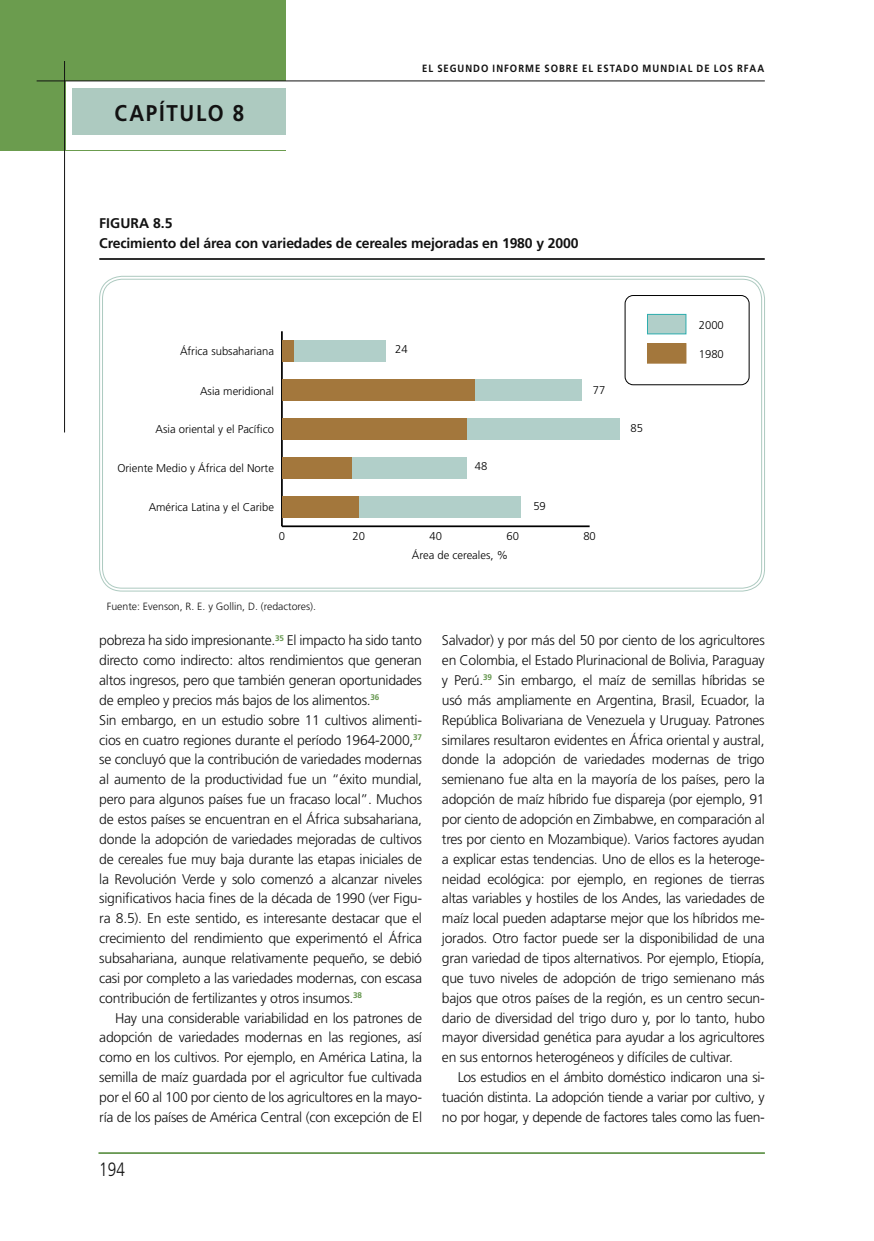
<style>
.page{position:relative;width:874px;height:1241px;background:#fff}
.page>*{position:absolute;margin:0;border:0;box-sizing:border-box;transform-origin:0 0}
.t1{font:700 22.75px "Frutiger LT Std";letter-spacing:.085em;color:#121212;scale:.9 1}
.t2{font:300 19.25px "Frutiger LT Std";color:#121212;scale:.8 1}
.t3{font:300 14px/19.8px "Frutiger LT Std";letter-spacing:-.02em;color:#121212;text-align:justify}
.t4{font:700 14px/19.8px "Frutiger LT Std";letter-spacing:-.01em;color:#121212}
.t5{font:300 11.2px "Frutiger LT Std";color:#000}
.t6{font:700 10.5px "Frutiger LT Std";letter-spacing:.105em;color:#121212;scale:.9 1}
.t7{font:300 10.5px "Frutiger LT Std";color:#121212}
</style>
<div class="page">
<div style="left:0;top:0;width:285px;height:151px;background:#6b9c4e"></div>
<div style="left:66px;top:82px;width:221px;height:68px;background:#fff"></div>
<div style="left:72px;top:88px;width:213px;height:47px;background:#adcac0"></div>
<hr style="left:37px;top:80px;width:727px;height:1px;background:#121212">
<hr style="left:64px;top:61px;width:1px;height:371px;background:#121212">
<hr style="left:98px;top:1151px;width:666px;height:2px;background:#63954c">
<hr style="left:99px;top:258px;width:665px;height:2px;background:#121212">
<div style="left:624px;top:295px;width:125px;height:90px;border:1px solid #000;border-radius:8px"></div>
<hr style="left:282px;top:525px;width:307px;height:2px;background:#000">
<hr style="left:281px;top:331px;width:1px;height:195px;background:#000">
<div style="left:647px;top:314px;width:38px;height:20px;background:#b1cfc9"></div>
<div style="left:646px;top:314px;width:40px;height:20px;border:1px solid #2eadae"></div>
<div style="left:293px;top:340px;width:92px;height:21px;background:#b1cfc9"></div>
<div style="left:474px;top:379px;width:107px;height:21px;background:#b1cfc9"></div>
<div style="left:466px;top:418px;width:154px;height:21px;background:#b1cfc9"></div>
<div style="left:351px;top:457px;width:115px;height:21px;background:#b1cfc9"></div>
<div style="left:358px;top:496px;width:162px;height:21px;background:#b1cfc9"></div>
<div style="left:647px;top:343px;width:38px;height:20px;background:#a3773c"></div>
<div style="left:282px;top:340px;width:11px;height:21px;background:#a3773c"></div>
<div style="left:282px;top:379px;width:192px;height:21px;background:#a3773c"></div>
<div style="left:282px;top:418px;width:184px;height:21px;background:#a3773c"></div>
<div style="left:282px;top:457px;width:69px;height:21px;background:#a3773c"></div>
<div style="left:282px;top:496px;width:76px;height:21px;background:#a3773c"></div>
<h1 class="t1" style="left:114px;top:100px;width:145px">Capítulo 8</h1>
<p class="t6" style="left:422px;top:62px;width:373px">el segundo informe sobre el estado mundial de los RFAA</p>
<p class="t4" style="left:99px;top:214px;width:480px;text-indent:54px">8.5<br>Crecimiento del área con variedades de cereales mejoradas en 1980 y 2000</p>
<p class="t4" style="left:99px;top:214px;width:17px">FIGURA</p>
<p class="t5" style="left:180px;top:345px;width:95px">África subsahariana</p>
<p class="t5" style="left:395px;top:343px;width:14px">24</p>
<p class="t5" style="left:200px;top:385px;width:75px">Asia meridional</p>
<p class="t5" style="left:592px;top:383px;width:14px">77</p>
<p class="t5" style="left:155px;top:422px;width:120px">Asia oriental y el Pacífico</p>
<p class="t5" style="left:117px;top:462px;width:158px">Oriente Medio y África del Norte</p>
<p class="t5" style="left:474px;top:460px;width:14px">48</p>
<p class="t5" style="left:149px;top:501px;width:127px">América Latina y el Caribe</p>
<p class="t5" style="left:533px;top:500px;width:14px">59</p>
<p class="t5" style="left:278px;top:530px;width:8px">0</p>
<p class="t5" style="left:352px;top:530px;width:14px">20</p>
<p class="t5" style="left:429px;top:530px;width:14px">40</p>
<p class="t5" style="left:506px;top:530px;width:14px">60</p>
<p class="t5" style="left:583px;top:530px;width:14px">80</p>
<p class="t7" style="left:107px;top:600px;width:211px">Fuente: Evenson, R. E. y Gollin, D. (redactores).</p>
<p class="t5" style="left:412px;top:548px;width:97px">Área de cereales, %</p>
<p class="t5" style="left:630px;top:422px;width:14px">85</p>
<p class="t5" style="left:698px;top:318px;width:27px">2000</p>
<p class="t5" style="left:698px;top:348px;width:27px">1980</p>
<p class="t3" style="left:99px;top:630px;width:324px;text-align:left">pobreza ha sido impresionante.<sup>35</sup> El impacto ha sido tanto directo como indirecto: altos rendimientos que generan altos ingresos, pero que también generan oportunidades de empleo y precios más bajos de los alimentos.<sup>36<br></sup>Sin embargo, en un estudio sobre 11 cultivos alimenti&shy;cios en cuatro regiones durante el período 1964-2000,<sup>37 </sup>se concluyó que la contribución de variedades modernas al aumento de la productividad fue un “éxito mundial, pero para algunos países fue un fracaso local”. Muchos de estos países se encuentran en el África subsahariana, donde la adopción de variedades mejoradas de cultivos de cereales fue muy baja durante las etapas iniciales de la Revolución Verde y solo comenzó a alcanzar niveles significativos hacia fines de la década de 1990 (ver Figu&shy;ra 8.5). En este sentido, es interesante destacar que el crecimiento del rendimiento que experimentó el África subsahariana, aunque relativamente pequeño, se debió casi por completo a las variedades modernas, con escasa contribución de fertilizantes y otros insumos.<sup>38</sup></p>
<p class="t3" style="left:99px;top:1007px;width:324px;text-indent:16px">Hay una considerable variabilidad en los patrones de adopción de variedades modernas en las regiones, así como en los cultivos. Por ejemplo, en América Latina, la semilla de maíz guardada por el agricultor fue cultivada por el 60 al 100 por ciento de los agricultores en la mayo&shy;ría de los países de América Central (con excepción de El</p>
<h2 class="t2" style="left:99px;top:1158px;width:34px">194</h2>
<p class="t3" style="left:441px;top:630px;width:324px">Salvador) y por más del 50 por ciento de los agricultores en Colombia, el Estado Plurinacional de Bolivia, Paraguay y Perú.<sup>39</sup> Sin embargo, el maíz de semillas híbridas se usó más ampliamente en Argentina, Brasil, Ecuador, la República Bolivariana de Venezuela y U ruguay. Patrones similares resultaron evidentes en África oriental y austral, donde la adopción de variedades modernas de trigo semienano fue alta en la mayoría de los países, pero la adopción de maíz híbrido fue dispareja (por ejemplo, 91 por ciento de adopción en Zimbabwe, en comparación al tres por ciento en Mozambique). Varios factores ayudan a explicar estas tendencias. U no de ellos es la heteroge&shy;neidad ecológica: por ejemplo, en regiones de tierras altas variables y hostiles de los Andes, las variedades de maíz local pueden adaptarse mejor que los híbridos me&shy;jorados. Otro factor puede ser la disponibilidad de una gran variedad de tipos alternativos. Por ejemplo, Etiopía, que tuvo niveles de adopción de trigo semienano más bajos que otros países de la región, es un centro secun&shy;dario de diversidad del trigo duro y, por lo tanto, hubo mayor diversidad genética para ayudar a los agricultores en sus entornos heterogéneos y difíciles de cultivar.</p>
<p class="t3" style="left:442px;top:1067px;width:324px;text-indent:16px">Los estudios en el ámbito doméstico indicaron una si&shy;tuación distinta. La adopción tiende a variar por cultivo, y no por hogar, y depende de factores tales como las fuen-</p>
</div>
